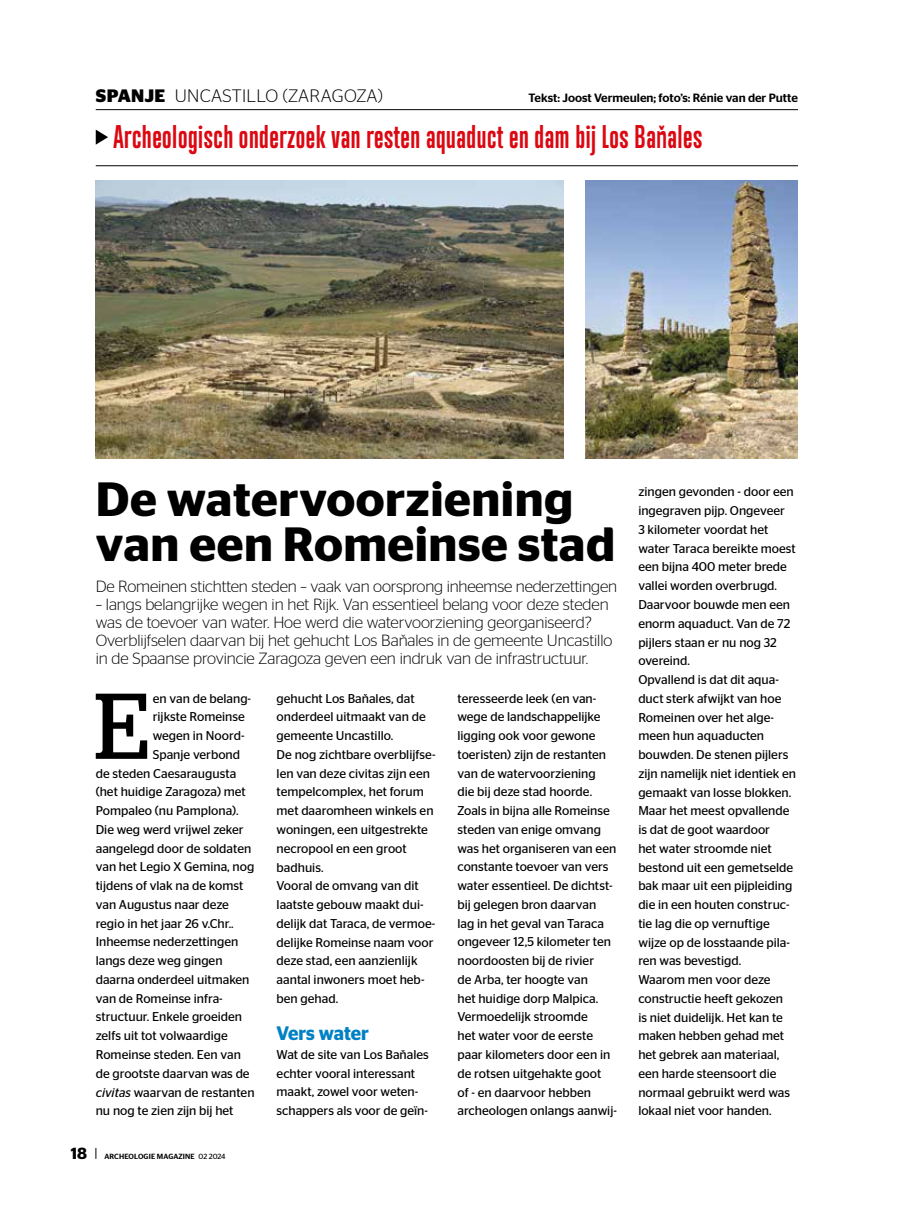
<style>
.page{position:relative;width:915px;height:1212px;background:#fff}
.page>*{position:absolute;margin:0;border:0;box-sizing:border-box;transform-origin:0 0}
.t1{font:93.15px "Stag";color:#000}
.t2{font:600 48px/45px "Stag Sans";letter-spacing:.01em;color:#000}
.t3{font:700 30px "Trump Gothic West";letter-spacing:.02em;color:#db0812;scale:.95 1}
.t4{font:600 19.5px "Stag Sans";color:#0081c3;scale:.95 1}
.t5{font:300 18px "Stag Sans";letter-spacing:.02em;color:#000}
.t6{font:300 16.2px/18px "Stag Sans";letter-spacing:-.005em;color:#000}
.t7{font:12.75px/18.8px "Stag Sans";color:#000}
.t8{font:500 12px "Stag Sans";color:#000}
.t9{font:500 7.5px "Stag Sans";letter-spacing:.02em;color:#000}
.s1{font-weight:700}
.s2{font-family:"Stag Sans";font-weight:500;font-size:32.1px}
.s3{font-style:italic}
.s4{font-weight:600;font-size:16.2px}
.s5{font-weight:400}
</style>
<div class="page">
<hr style="left:96px;top:109px;width:701px;height:1px;background:#000">
<hr style="left:96px;top:165px;width:701px;height:1px;background:#000">
<img style="left:96px;top:181px;width:467px;height:278px">
<img style="left:585px;top:181px;width:212px;height:278px">
<svg style="left:96px;top:130px;width:12px;height:15px"></svg>
<h3 class="t5" style="left:96px;top:86px;width:288px"><span class="s1">SPANJE</span> UNCASTILLO (ZARAGOZA)</h3>
<h3 class="t3" style="left:113px;top:119px;width:621px">Archeologisch onderzoek van resten aquaduct en dam bij Los Ba<span class="s2">ň</span>ales</h3>
<p class="t8" style="left:528px;top:91px;width:271px">Tekst: Joost Vermeulen; foto’s: Rénie van der Putte</p>
<h2 class="t2" style="left:96px;top:476px;width:520px">De watervoorziening van een Romeinse stad</h2>
<p class="t6" style="left:96px;top:577px;width:522px">De Romeinen stichtten steden – vaak van oorsprong inheemse nederzettingen</p>
<p class="t6" style="left:96px;top:595px;width:518px">– langs belangrijke wegen in het Rijk. Van essentieel belang voor deze steden was de toevoer van water. Hoe werd die watervoorziening georganiseerd?<br>Overblijfselen daarvan bij het gehucht Los Baňales in de gemeente Uncastillo in de Spaanse provincie Zaragoza geven een indruk van de infrastructuur.</p>
<h1 class="t1" style="left:94px;top:672px;width:56px">E</h1>
<p class="t7" style="left:153px;top:689px;width:100px">en van de belang-</p>
<p class="t7" style="left:153px;top:707px;width:93px">rijkste Romeinse</p>
<p class="t7" style="left:153px;top:726px;width:93px">wegen in Noord-</p>
<p class="t7" style="left:153px;top:745px;width:89px">Spanje verbond</p>
<p class="t7" style="left:96px;top:764px;width:142px">de steden Caesaraugusta</p>
<p class="t7" style="left:96px;top:782px;width:151px">(het huidige Zaragoza) met</p>
<p class="t7" style="left:96px;top:801px;width:144px">Pompaleo (nu Pamplona).</p>
<p class="t7" style="left:96px;top:820px;width:149px">Die weg werd vrijwel zeker</p>
<p class="t7" style="left:96px;top:839px;width:157px">aangelegd door de soldaten</p>
<p class="t7" style="left:96px;top:857px;width:160px">van het Legio X Gemina, nog</p>
<p class="t7" style="left:96px;top:876px;width:149px">tijdens of vlak na de komst</p>
<p class="t7" style="left:96px;top:895px;width:135px">van Augustus naar deze</p>
<p class="t7" style="left:96px;top:914px;width:139px">regio in het jaar 26 v.Chr..</p>
<p class="t7" style="left:96px;top:932px;width:144px">Inheemse nederzettingen</p>
<p class="t7" style="left:96px;top:951px;width:128px">langs deze weg gingen</p>
<p class="t7" style="left:96px;top:970px;width:155px">daarna onderdeel uitmaken</p>
<p class="t7" style="left:96px;top:989px;width:128px">van de Romeinse infra-</p>
<p class="t7" style="left:96px;top:1007px;width:148px">structuur. Enkele groeiden</p>
<p class="t7" style="left:96px;top:1026px;width:134px">zelfs uit tot volwaardige</p>
<p class="t7" style="left:96px;top:1045px;width:147px">Romeinse steden. Een van</p>
<p class="t7" style="left:96px;top:1064px;width:155px">de grootste daarvan was de</p>
<p class="t7" style="left:96px;top:1082px;width:160px"><span class="s3">civitas</span> waarvan de restanten</p>
<p class="t7" style="left:96px;top:1101px;width:139px">nu nog te zien zijn bij het</p>
<p class="t9" style="left:71px;top:1152px;width:156px"><span class="s4">18</span> ARCHEOLOGIE MAGAZINE <span class="s5">02 2024</span></p>
<p class="t7" style="left:276px;top:689px;width:160px">gehucht Los Baňales, dat onderdeel uitmaakt van de gemeente Uncastillo.<br>De nog zichtbare overblijfse&shy;len van deze civitas zijn een tempelcomplex, het forum met daaromheen winkels en woningen, een uitgestrekte necropool en een groot badhuis.<br>Vooral de omvang van dit laatste gebouw maakt dui&shy;delijk dat Taraca, de vermoe&shy;delijke Romeinse naam voor deze stad, een aanzienlijk aantal inwoners moet heb&shy;ben gehad.</p>
<h3 class="t4" style="left:276px;top:1022px;width:98px">Vers water</h3>
<p class="t7" style="left:276px;top:1045px;width:154px">Wat de site van Los Baňales echter vooral interessant maakt, zowel voor weten&shy;schappers als voor de geïn-</p>
<p class="t7" style="left:457px;top:689px;width:161px">teresseerde leek (en van&shy;wege de landschappelijke ligging ook voor gewone toeristen) zijn de restanten van de watervoorziening<br>die bij deze stad hoorde.<br>Zoals in bijna alle Romeinse steden van enige omvang was het organiseren van een constante toevoer van vers water essentieel. De dichtst&shy;bij gelegen bron daarvan<br>lag in het geval van Taraca ongeveer 12,5 kilometer ten noordoosten bij de rivier<br>de Arba, ter hoogte van<br>het huidige dorp Malpica.<br>Vermoedelijk stroomde<br>het water voor de eerste paar kilometers door een in de rotsen uitgehakte goot<br>of - en daarvoor hebben archeologen onlangs aanwij-</p>
<p class="t7" style="left:638px;top:482px;width:159px">zingen gevonden - door een ingegraven pijp. Ongeveer<br>3 kilometer voordat het water Taraca bereikte moest een bijna 400 meter brede vallei worden overbrugd.<br>Daarvoor bouwde men een enorm aquaduct. Van de 72 pijlers staan er nu nog 32 overeind.<br>Opvallend is dat dit aqua&shy;duct sterk afwijkt van hoe<br>Romeinen over het alge&shy;meen hun aquaducten bouwden. De stenen pijlers zijn namelijk niet identiek en gemaakt van losse blokken.<br>Maar het meest opvallende is dat de goot waardoor<br>het water stroomde niet bestond uit een gemetselde bak maar uit een pijpleiding die in een houten construc&shy;tie lag die op vernuftige wijze op de losstaande pila&shy;ren was bevestigd.<br>Waarom men voor deze constructie heeft gekozen<br>is niet duidelijk. Het kan te maken hebben gehad met het gebrek aan materiaal, een harde steensoort die normaal gebruikt werd was lokaal niet voor handen.</p>
</div>
